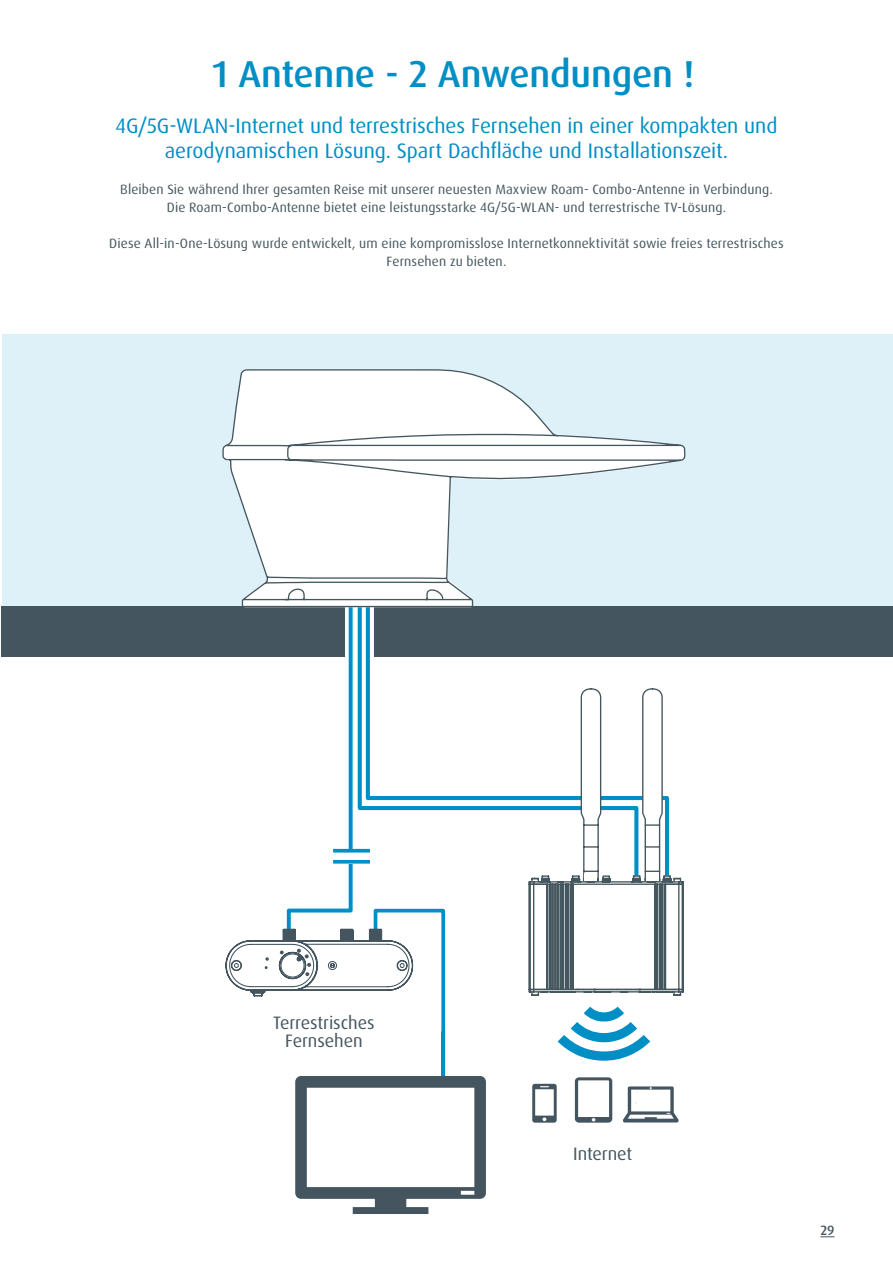
<style>
.page{position:relative;width:893px;height:1263px;background:#fff}
.page>*{position:absolute;margin:0;border:0;box-sizing:border-box;transform-origin:0 0}
.t1{font:500 37.5px "Dax Pro";letter-spacing:-.005em;color:#008fc5}
.t2{font:21px/25.5px "Dax Pro";letter-spacing:-.005em;color:#008fc5;text-align:center}
.t3{font:18px/18px "Dax Pro";letter-spacing:-.005em;color:#45575e;text-align:center}
.t4{font:13.5px/18px "Dax Pro";letter-spacing:.01em;color:#45575e;text-align:center}
.t5{font:500 13.5px "Dax Pro";color:#45555f}
</style>
<div class="page">
<svg style="left:820px;top:1236px;width:14px;height:1px"></svg>
<div style="left:2px;top:335px;width:891px;height:291px;background:#def0f8"></div>
<div style="left:1px;top:606px;width:892px;height:51px;background:#45555f"></div>
<svg style="left:225px;top:608px;width:459px;height:606px"></svg>
<svg style="left:222px;top:369px;width:464px;height:239px"></svg>
<svg style="left:341px;top:852px;width:25px;height:8px"></svg>
<hr style="left:333px;top:849px;width:37px;height:3px;background:#008fc5">
<svg style="left:333px;top:860px;width:37px;height:4px"></svg>
<h1 class="t1" style="left:213px;top:50px;width:483px">1 Antenne - 2 Anwendungen !</h1>
<h2 class="t2" style="left:116px;top:113px;width:663px">4G/5G-WLAN-Internet und terrestrisches Fernsehen in einer kompakten und aerodynamischen Lösung. Spart Dachfläche und Installationszeit.</h2>
<p class="t4" style="left:120px;top:181px;width:654px">Bleiben Sie während Ihrer gesamten Reise mit unserer neuesten Maxview Roam- Combo-Antenne in Verbindung.<br>Die Roam-Combo-Antenne bietet eine leistungsstarke 4G/5G-WLAN- und terrestrische TV-Lösung.</p>
<p class="t4" style="left:109px;top:235px;width:676px">Diese All-in-One-Lösung wurde entwickelt, um eine kompromisslose Internetkonnektivität sowie freies terrestrisches<br>Fernsehen zu bieten.</p>
<h3 class="t3" style="left:273px;top:1013px;width:103px">Terrestrisches<br>Fernsehen</h3>
<h3 class="t3" style="left:573px;top:1144px;width:60px">Internet</h3>
<p class="t5" style="left:820px;top:1222px;width:16px">29</p>
</div>
